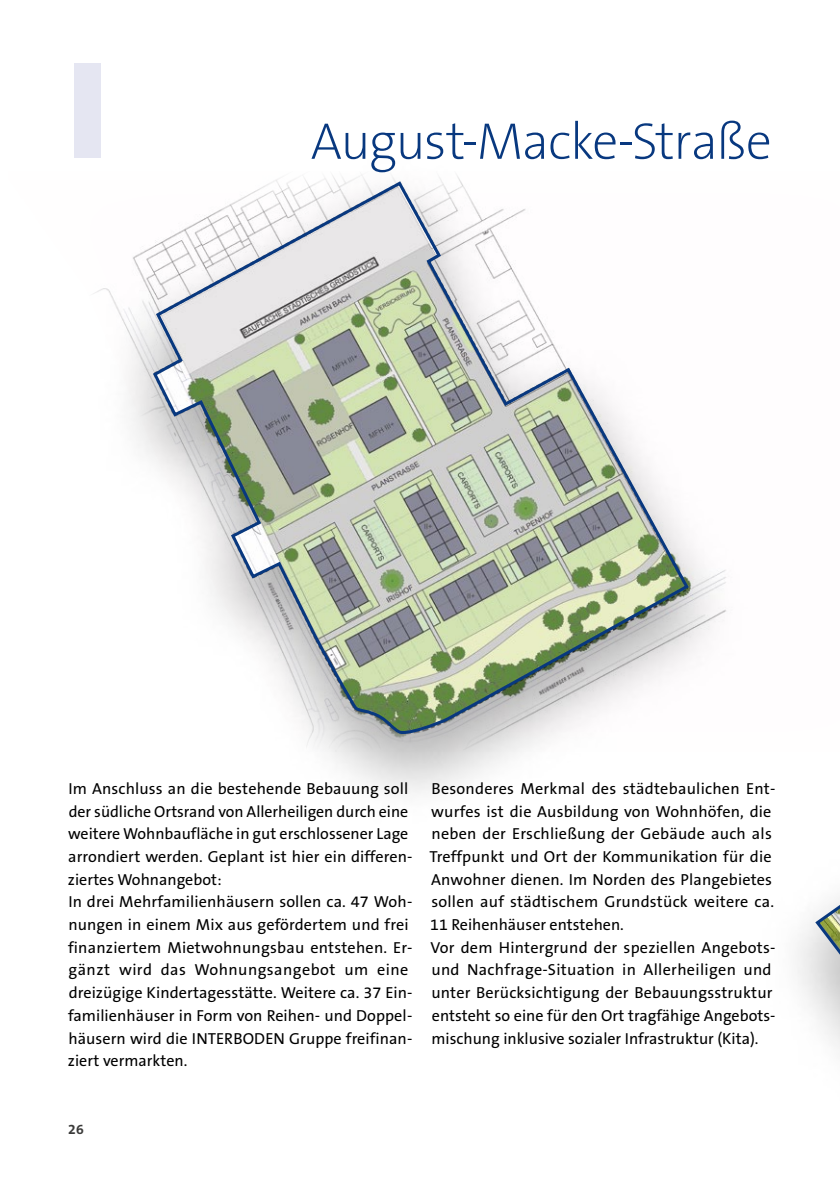
<style>
.page{position:relative;width:840px;height:1191px;background:#fff}
.page>*{position:absolute;margin:0;border:0;box-sizing:border-box;transform-origin:0 0}
.Projekt_Buchstabe_Wo{font:900 140px "The Sans B9";color:#e5e6f2}
.Projekttitel_Wohnen{font:200 52px "The Sans B2";letter-spacing:-.025em;color:#08387f}
.Mengentext{font:16px/22.6px "The Sans B5 Plain";letter-spacing:.005em;color:#000}
.t1{font:700 14px "The Sans B7";color:#3b3b3a}
</style>
<div class="page">
<div style="left:90px;top:150px;width:661px;height:679px;background:#000;opacity:.3"></div>
<svg style="left:151px;top:179px;width:538px;height:556px"></svg>
<svg style="left:814px;top:898px;width:25px;height:150px"></svg>
<p class="Projekt_Buchstabe_Wo" style="left:68px;top:35px;width:41px">I</p>
<p class="Projekttitel_Wohnen" style="left:310px;top:115px;width:462px">August-Macke-Straße</p>
<p class="Mengentext" style="left:68px;top:778px;width:346px">Im Anschluss an die bestehende Bebauung soll der südliche Ortsrand von Allerheiligen durch eine weitere Wohnbaufläche in gut erschlossener Lage arrondiert werden. Geplant ist hier ein differen&shy;ziertes Wohnangebot:</p>
<p class="Mengentext" style="left:68px;top:891px;width:346px">In drei Mehrfamilienhäusern sollen ca. 47 Woh&shy;nungen in einem Mix aus gefördertem und frei finanziertem Mietwohnungsbau entstehen. Er&shy;gänzt wird das Wohnungsangebot um eine dreizügige Kindertagesstätte. Weitere ca. 37 Ein&shy;familienhäuser in Form von Reihen- und Doppel&shy;häusern wird die INTERBODEN Gruppe freifinan&shy;ziert vermarkten.</p>
<p class="Mengentext" style="left:429px;top:778px;width:347px">Besonderes Merkmal des städtebaulichen Ent&shy;wurfes ist die Ausbildung von Wohnhöfen, die neben der Erschließung der Gebäude auch als Treffpunkt und Ort der Kommunikation für die Anwohner dienen. Im Norden des Plangebietes sollen auf städtischem Grundstück weitere ca.<br>11 Reihenhäuser entstehen.</p>
<p class="Mengentext" style="left:430px;top:936px;width:346px">Vor dem Hintergrund der speziellen Angebots&shy;und Nachfrage-Situation in Allerheiligen und unter Berücksichtigung der Bebauungsstruktur entsteht so eine für den Ort tragfähige Angebots&shy;mischung inklusive sozialer Infrastruktur (Kita).</p>
<p class="t1" style="left:68px;top:1122px;width:17px">26</p>
</div>
